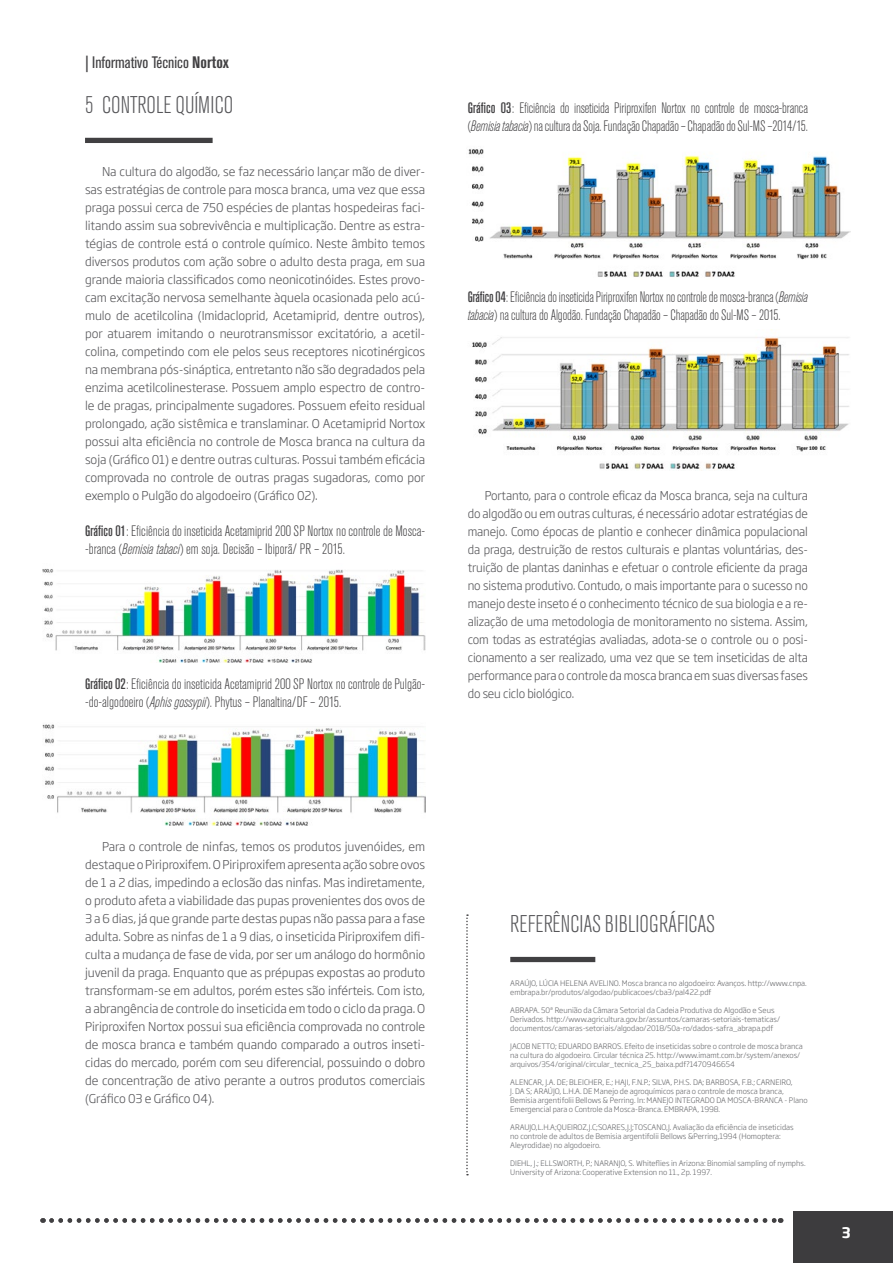
<style>
.page{position:relative;width:893px;height:1263px;background:#fff}
.page>*{position:absolute;margin:0;border:0;box-sizing:border-box;transform-origin:0 0}
.t1{font:300 condensed 24px "Akzidenz Grotesk Std";letter-spacing:.005em;color:#565659}
.t2{font:condensed 16.5px "Akzidenz Grotesk Std";color:#414042}
.t3{font:300 condensed 15px/18px "Akzidenz Grotesk Std";letter-spacing:-.01em;color:#414042}
.t4{font:300 condensed 15px/18px "Akzidenz Grotesk Std";letter-spacing:-.01em;color:#414042;scale:.96 1}
.t5{font:700 14.4px "Soho Gothic Pro";color:#fff;scale:.93 1}
.t6{font:300 12px/18px "Soho Gothic Pro";letter-spacing:-.005em;color:#565659;text-align:justify}
.t7{font:300 12px/18px "Soho Gothic Pro";letter-spacing:-.005em;color:#565659;text-align:justify;scale:.96 1}
.t8{font:300 7.5px/9px "Soho Gothic Pro";color:#696a6d}
.s1{font-weight:700}
.s2{font-weight:500}
.s3{font-style:italic}
</style>
<div class="page">
<div style="left:793px;top:1211px;width:100px;height:52px;background:#3d3c3e"></div>
<svg style="left:52px;top:1218px;width:729px;height:5px"></svg>
<div style="left:85px;top:138px;width:128px;height:5px;background:#414042"></div>
<svg style="left:466px;top:914px;width:2px;height:261px"></svg>
<div style="left:510px;top:957px;width:85px;height:5px;background:#414042"></div>
<img style="left:43px;top:569px;width:382px;height:93px">
<img style="left:43px;top:724px;width:382px;height:101px">
<img style="left:468px;top:149px;width:382px;height:128px">
<img style="left:472px;top:329px;width:377px;height:142px">
<h2 class="t2" style="left:85px;top:53px;width:146px">| Informativo Técnico <span class="s1">Nortox</span></h2>
<h1 class="t1" style="left:85px;top:92px;width:150px">5 CONTROLE QUÍMICO</h1>
<p class="t6" style="left:85px;top:162px;width:342px;text-indent:17px">Na cultura do algodão, se faz necessário lançar mão de diver&shy;sas estratégias de controle para mosca branca, uma vez que essa praga possui cerca de 750 espécies de plantas hospedeiras faci&shy;litando assim sua sobrevivência e multiplicação. Dentre as estra&shy;tégias de controle está o controle químico. Neste âmbito temos diversos produtos com ação sobre o adulto desta praga, em sua grande maioria classificados como neonicotinóides. Estes provo&shy;cam excitação nervosa semelhante àquela ocasionada pelo acú&shy;mulo de acetilcolina (Imidacloprid, Acetamiprid, dentre outros), por atuarem imitando o neurotransmissor excitatório, a acetil&shy;colina, competindo com ele pelos seus receptores nicotinérgicos na membrana pós-sináptica, entretanto não são degradados pela enzima acetilcolinesterase. Possuem amplo espectro de contro&shy;le de pragas, principalmente sugadores. Possuem efeito residual prolongado, ação sistêmica e translaminar. O Acetamiprid Nortox possui alta eficiência no controle de Mosca branca na cultura da soja (Gráfico 01) e dentre outras culturas. Possui também eficácia comprovada no controle de outras pragas sugadoras, como por exemplo o Pulgão do algodoeiro (Gráfico 02).</p>
<p class="t3" style="left:85px;top:523px;width:342px"><span class="s2">Gráfico 01</span>: Eficiência do inseticida Acetamiprid 200 SP Nortox no controle de Mosca--branca (<span class="s3">Bemisia tabaci</span>) em soja. Decisão – Ibiporã/ PR – 2015.</p>
<p class="t3" style="left:85px;top:676px;width:342px"><span class="s2">Gráfico 02</span>: Eficiência do inseticida Acetamiprid 200 SP Nortox no controle de Pulgão--do-algodoeiro (<span class="s3">Aphis gossypii</span>). Phytus – Planaltina/DF – 2015.</p>
<p class="t3" style="left:468px;top:100px;width:342px"><span class="s2">Gráfico 03</span>: Eficiência do inseticida Piriproxifen Nortox no controle de mosca-branca (<span class="s3">Bemisia tabacia</span>) na cultura da Soja. Fundação Chapadão – Chapadão do Sul-MS –2014/15.</p>
<p class="t4" style="left:468px;top:289px;width:356px"><span class="s2">Gráfico 04</span>: Eficiência do inseticida Piriproxifen Nortox no controle de mosca-branca (<span class="s3">Bemisia tabacia</span>) na cultura do Algodão. Fundação Chapadão – Chapadão do Sul-MS – 2015.</p>
<p class="t7" style="left:468px;top:486px;width:356px;text-indent:17px">Portanto, para o controle eficaz da Mosca branca, seja na cultura do algodão ou em outras culturas, é necessário adotar estratégias de manejo. Como épocas de plantio e conhecer dinâmica populacional da praga, destruição de restos culturais e plantas voluntárias, des&shy;truição de plantas daninhas e efetuar o controle eficiente da praga no sistema produtivo. Contudo, o mais importante para o sucesso no manejo deste inseto é o conhecimento técnico de sua biologia e a re&shy;alização de uma metodologia de monitoramento no sistema. Assim, com todas as estratégias avaliadas, adota-se o controle ou o posi&shy;cionamento a ser realizado, uma vez que se tem inseticidas de alta performance para o controle da mosca branca em suas diversas fases do seu ciclo biológico.</p>
<p class="t6" style="left:85px;top:837px;width:342px;text-indent:17px">Para o controle de ninfas, temos os produtos juvenóides, em destaque o Piriproxifem. O Piriproxifem apresenta ação sobre ovos de 1 a 2 dias, impedindo a eclosão das ninfas. Mas indiretamente, o produto afeta a viabilidade das pupas provenientes dos ovos de 3 a 6 dias, já que grande parte destas pupas não passa para a fase adulta. Sobre as ninfas de 1 a 9 dias, o inseticida Piriproxifem difi&shy;culta a mudança de fase de vida, por ser um análogo do hormônio juvenil da praga. Enquanto que as prépupas expostas ao produto transformam-se em adultos, porém estes são inférteis. Com isto, a abrangência de controle do inseticida em todo o ciclo da praga. O Piriproxifen Nortox possui sua eficiência comprovada no controle de mosca branca e também quando comparado a outros inseti&shy;cidas do mercado, porém com seu diferencial, possuindo o dobro de concentração de ativo perante a outros produtos comerciais (Gráfico 03 e Gráfico 04).</p>
<h1 class="t1" style="left:510px;top:911px;width:206px">REFERÊNCIAS BIBLIOGRÁFICAS</h1>
<p class="t8" style="left:510px;top:979px;width:298px">ARAÚJO, LÚCIA HELENA AVELINO. Mosca branca no algodoeiro: Avanços. http://www.cnpa. embrapa.br/produtos/algodao/publicacoes/cba3/pal422.pdf</p>
<p class="t8" style="left:510px;top:1006px;width:271px">ABRAPA. 50ª Reunião da Câmara Setorial da Cadeia Produtiva do Algodão e Seus<br>Derivados. http://www.agricultura.gov.br/assuntos/camaras-setoriais-tematicas/ documentos/camaras-setoriais/algodao/2018/50a-ro/dados-safra_abrapa.pdf</p>
<p class="t8" style="left:510px;top:1042px;width:294px">JACOB NETTO; EDUARDO BARROS. Efeito de inseticidas sobre o controle de mosca branca na cultura do algodoeiro. Circular técnica 25. http://www.imamt.com.br/system/anexos/ arquivos/354/original/circular_tecnica_25_baixa.pdf?1470946654</p>
<p class="t8" style="left:510px;top:1078px;width:299px">ALENCAR, J.A. DE; BLEICHER, E.; HAJI, F.N.P.; SILVA, P.H.S. DA; BARBOSA, F.B.; CARNEIRO,<br>J. DA S; ARAÚJO, L.H.A. DE Manejo de agroquímicos para o controle de mosca branca, Bemisia argentifolii Bellows &amp; Perring. In: MANEJO INTEGRADO DA MOSCA-BRANCA - Plano Emergencial para o Controle da Mosca-Branca. EMBRAPA, 1998.</p>
<p class="t8" style="left:510px;top:1123px;width:285px">ARAUJO,L.H.A;QUEIROZ,J.C;SOARES,J.J;TOSCANO,J. Avaliação da eficiência de inseticidas no controle de adultos de Bemisia argentifolii Bellows &amp;Perring,1994 (Homoptera:<br>Aleyrodidae) no algodoeiro.</p>
<p class="t8" style="left:510px;top:1159px;width:297px">DIEHL, J.; ELLSWORTH, P.; NARANJO, S. Whiteflies in Arizona: Binomial sampling of nymphs.<br>University of Arizona: Cooperative Extension no 11., 2p. 1997.</p>
<p class="t5" style="left:842px;top:1222px;width:11px">3</p>
</div>
